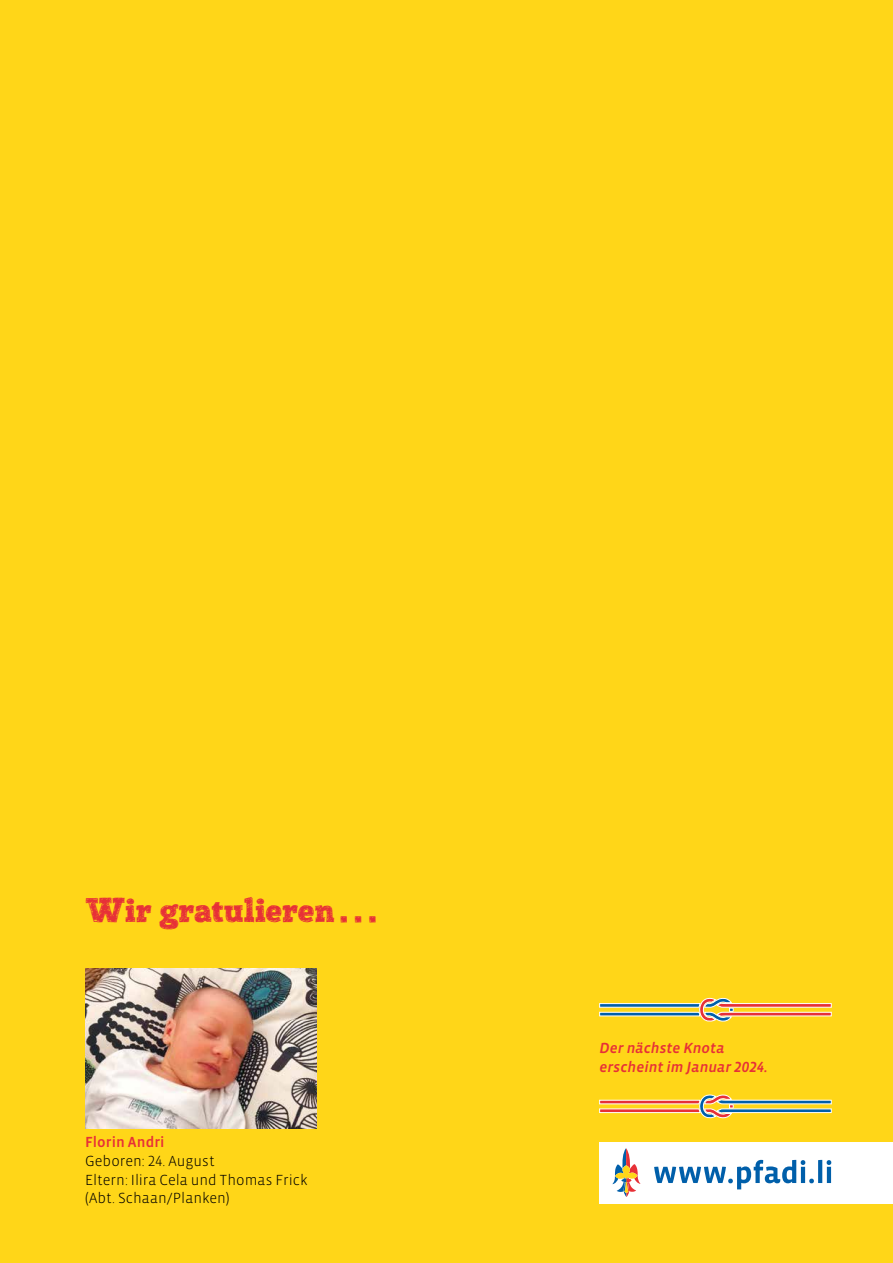
<style>
.page{position:relative;width:893px;height:1263px;background:#ffd618}
.page>*{position:absolute;margin:0;border:0;box-sizing:border-box;transform-origin:0 0}
.t1{font:33px "Posterizer KG Sketch";letter-spacing:-.01em;color:#e73037}
.t2{font:300 15px/18.8px "Vista Sans OT";color:#000}
.t3{font:italic 500 15px/18.8px "Vista Sans OT";letter-spacing:.005em;color:#e73037}
.t4{font:500 15px "Vista Sans OT";letter-spacing:.005em;color:#e73037}
</style>
<div class="page">
<div style="left:600px;top:1142px;width:293px;height:61px;background:#fff"></div>
<svg style="left:654px;top:1160px;width:177px;height:29px"></svg>
<svg style="left:612px;top:1148px;width:29px;height:49px"></svg>
<svg style="left:599px;top:998px;width:232px;height:24px"></svg>
<svg style="left:599px;top:1094px;width:232px;height:25px"></svg>
<img style="left:85px;top:968px;width:232px;height:160px">
<h1 class="t1" style="left:85px;top:889px;width:294px">Wir gratulieren . . .</h1>
<p class="t4" style="left:85px;top:1134px;width:81px">Florin Andri</p>
<p class="t2" style="left:85px;top:1152px;width:224px">Geboren: 24. August<br>Eltern: Ilira Cela und Thomas Frick (Abt. Schaan/Planken)</p>
<p class="t3" style="left:600px;top:1039px;width:170px">Der nächste Knota erscheint im Januar 2024.</p>
</div>
